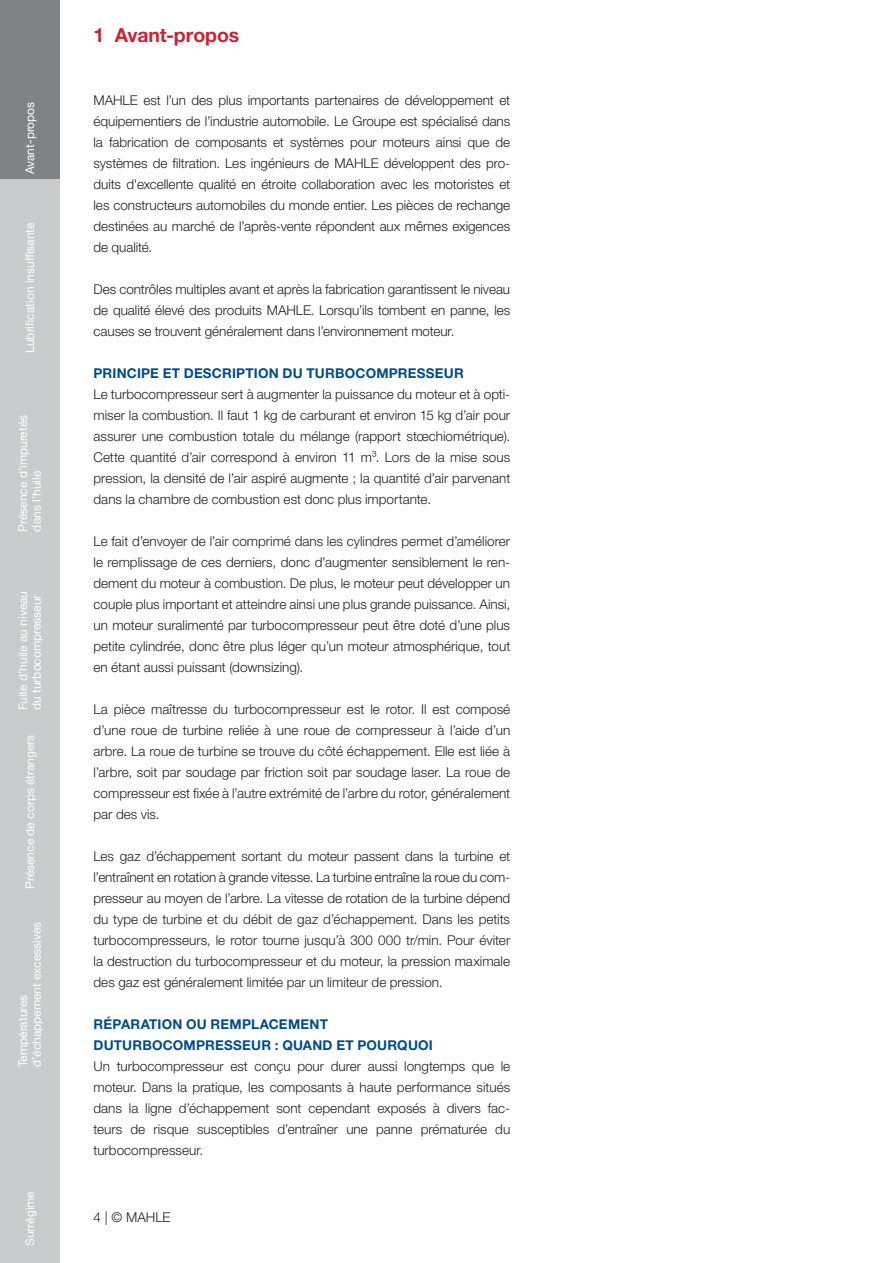
<style>
.page{position:relative;width:893px;height:1263px;background:#fff}
.page>*{position:absolute;margin:0;border:0;box-sizing:border-box;transform-origin:0 0}
.t1{font:700 19.5px "Helvetica Neue LTW1 G";color:#c92434}
.t2{font:300 13.5px/21px "Helvetica Neue LTW1 G";color:#231f20;text-align:justify}
.t3{font:700 13.5px/21px "Helvetica Neue LTW1 G";letter-spacing:.015em;color:#004b88}
.t4{font:12px/13.5px "Helvetica Neue LTW1 G";color:#fff}
</style>
<div class="page">
<div style="left:0;top:0;width:60px;height:1263px;background:#c9cbcc"></div>
<div style="left:0;top:0;width:60px;height:179px;background:#808285"></div>
<p class="t4" style="left:24px;top:174px;width:74px;rotate:-90deg">Avant-propos</p>
<p class="t4" style="left:24px;top:353px;width:132px;rotate:-90deg">Lubrification insuffisante</p>
<p class="t4" style="left:17px;top:531px;width:118px;rotate:-90deg">Présence d’impuretés dans l’huile</p>
<p class="t4" style="left:17px;top:710px;width:121px;rotate:-90deg">Fuite d’huile au niveau du turbocompresseur</p>
<p class="t4" style="left:24px;top:889px;width:156px;rotate:-90deg">Présence de corps étrangers</p>
<p class="t4" style="left:17px;top:1067px;width:147px;rotate:-90deg">Températures d’échappement excessives</p>
<p class="t4" style="left:24px;top:1246px;width:56px;rotate:-90deg">Surrégime</p>
<h1 class="t1" style="left:94px;top:28px;width:147px">1 Avant-propos</h1>
<p class="t2" style="left:94px;top:91px;width:418px">MAHLE est l’un des plus importants partenaires de développement et équipementiers de l’industrie automobile. Le Groupe est spécialisé dans la fabrication de composants et systèmes pour moteurs ainsi que de systèmes de filtration. Les ingénieurs de MAHLE développent des pro&shy;duits d'excellente qualité en étroite collaboration avec les motoristes et les constructeurs automobiles du monde entier. Les pièces de rechange destinées au marché de l’après-vente répondent aux mêmes exigences de qualité.</p>
<p class="t2" style="left:94px;top:280px;width:418px">Des contrôles multiples avant et après la fabrication garantissent le niveau de qualité élevé des produits MAHLE. Lorsqu’ils tombent en panne, les causes se trouvent généralement dans l’environnement moteur.</p>
<p class="t3" style="left:94px;top:364px;width:372px">PRINCIPE ET DESCRIPTION DU TURBOCOMPRESSEUR</p>
<p class="t2" style="left:94px;top:385px;width:418px">Le turbocompresseur sert à augmenter la puissance du moteur et à opti&shy;miser la combustion. Il faut 1 kg de carburant et environ 15 kg d’air pour assurer une combustion totale du mélange (rapport stœchiométrique).<br>Cette quantité d’air correspond à environ 11 m³. Lors de la mise sous pression, la densité de l’air aspiré augmente ; la quantité d’air parvenant dans la chambre de combustion est donc plus importante.</p>
<p class="t2" style="left:94px;top:532px;width:418px">Le fait d’envoyer de l’air comprimé dans les cylindres permet d’améliorer le remplissage de ces derniers, donc d’augmenter sensiblement le ren&shy;dement du moteur à combustion. De plus, le moteur peut développer un couple plus important et atteindre ainsi une plus grande puissance. Ainsi, un moteur suralimenté par turbocompresseur peut être doté d’une plus petite cylindrée, donc être plus léger qu’un moteur atmosphérique, tout en étant aussi puissant (downsizing).</p>
<p class="t2" style="left:94px;top:700px;width:418px">La pièce maîtresse du turbocompresseur est le rotor. Il est composé d’une roue de turbine reliée à une roue de compresseur à l’aide d’un arbre. La roue de turbine se trouve du côté échappement. Elle est liée à l’arbre, soit par soudage par friction soit par soudage laser. La roue de compresseur est fixée à l’autre extrémité de l’arbre du rotor, généralement par des vis.</p>
<p class="t2" style="left:94px;top:847px;width:418px">Les gaz d’échappement sortant du moteur passent dans la turbine et l’entraînent en rotation à grande vitesse. La turbine entraîne la roue du com&shy;presseur au moyen de l’arbre. La vitesse de rotation de la turbine dépend du type de turbine et du débit de gaz d’échappement. Dans les petits turbocompresseurs, le rotor tourne jusqu’à 300 000 tr/min. Pour éviter la destruction du turbocompresseur et du moteur, la pression maximale des gaz est généralement limitée par un limiteur de pression.</p>
<p class="t3" style="left:94px;top:1015px;width:341px">RÉPARATION OU REMPLACEMENT<br>DUTURBOCOMPRESSEUR : QUAND ET POURQUOI</p>
<p class="t2" style="left:94px;top:1057px;width:418px">Un turbocompresseur est conçu pour durer aussi longtemps que le moteur. Dans la pratique, les composants à haute performance situés dans la ligne d’échappement sont cependant exposés à divers fac&shy;teurs de risque susceptibles d’entraîner une panne prématurée du turbocompresseur.</p>
<p class="t2" style="left:94px;top:1207px;width:79px">4 | © MAHLE</p>
</div>
